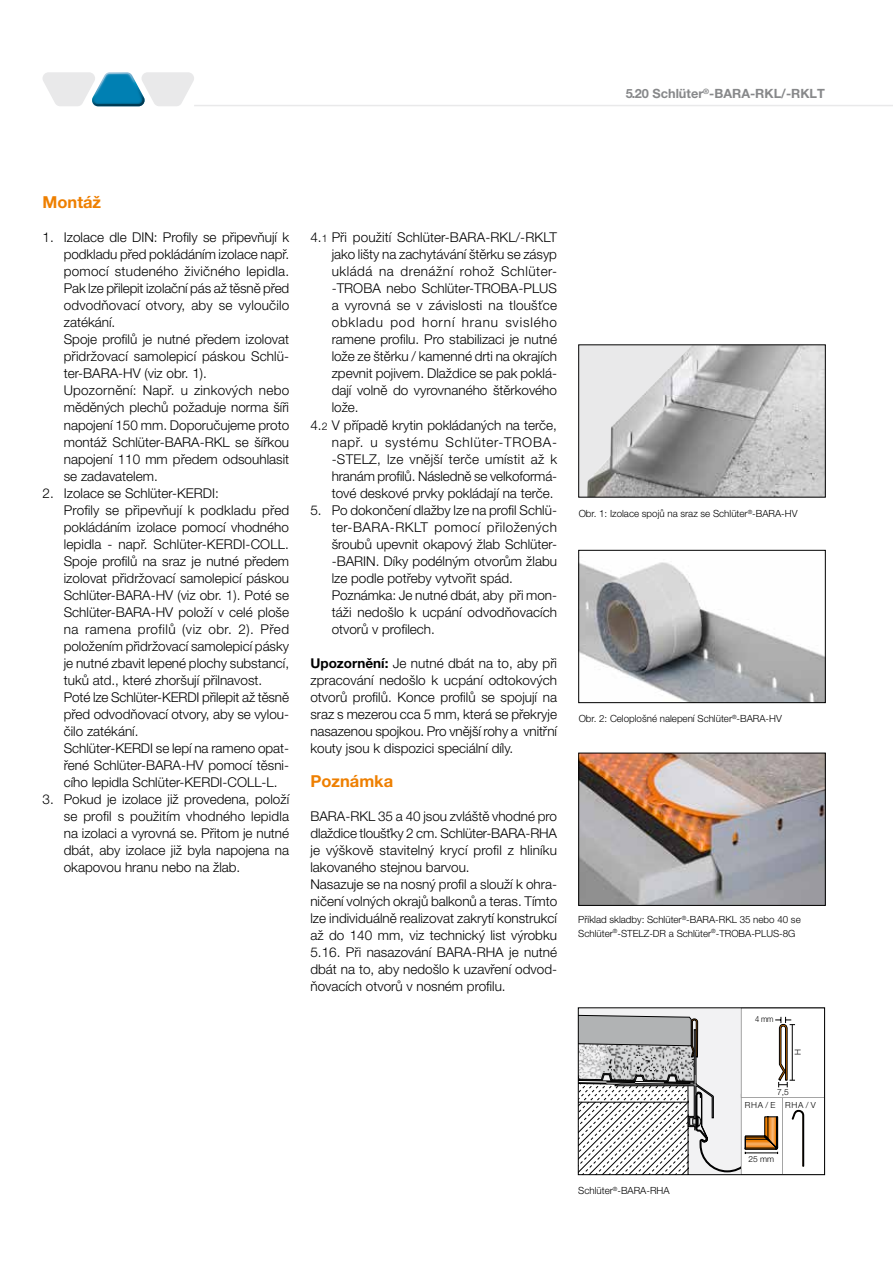
<style>
.page{position:relative;width:893px;height:1263px;background:#fff}
.page>*{position:absolute;margin:0;border:0;box-sizing:border-box;transform-origin:0 0}
.Überschrift{font:700 16.5px "Helvetica Neue LT Pro";color:#ee7f00}
.Einzug{font:300 13.5px/17px "Helvetica Neue LT Pro";color:#000;text-align:justify}
.Fließtext{font:300 13.5px/17px "Helvetica Neue LT Pro";color:#000;text-align:justify}
.t1{font:700 12.75px "Helvetica Neue LT Pro";color:#87888a}
.Zeichnungs-Texte{font:300 9.9px/13.2px "Helvetica Neue LT Pro";color:#000}
.t2{font:300 8.4px "Helvetica Neue LTW1 G";letter-spacing:.1em;color:#000}
.t3{font:300 8.4px "Helvetica Neue LTW1 G";letter-spacing:.1em;color:#000;scale:.9 1}
.s1{font-size:10.5px}
.s2{font-weight:700}
</style>
<div class="page">
<hr style="left:194px;top:105px;width:699px;height:1px;background:#e9e9ea">
<svg style="left:43px;top:72px;width:151px;height:34px"></svg>
<div style="left:579px;top:345px;width:246px;height:152px;background:#e9e9ea"></div>
<img style="left:587px;top:346px;width:237px;height:149px">
<div style="left:578px;top:344px;width:248px;height:153px;border:1px solid #000"></div>
<img style="left:580px;top:562px;width:244px;height:139px">
<div style="left:578px;top:550px;width:248px;height:153px;border:1px solid #000"></div>
<img style="left:580px;top:755px;width:244px;height:149px">
<div style="left:578px;top:753px;width:248px;height:153px;border:1px solid #000"></div>
<svg style="left:580px;top:1009px;width:243px;height:164px"></svg>
<div style="left:578px;top:1007px;width:247px;height:168px;border:1px solid #000"></div>
<p class="t1" style="left:626px;top:86px;width:201px">5.20 Schlüter<sup>®</sup>-BARA-RKL/-RKLT</p>
<p class="Überschrift" style="left:43px;top:192px;width:60px">Montáž</p>
<p class="Einzug" style="left:64px;top:229px;width:227px;text-indent:-21px">1. Izolace dle DIN: Profily se připevňují k podkladu před pokládáním izolace např. pomocí studeného živičného lepidla.<br>Pak lze přilepit izolační pás až těsně před odvodňovací otvory, aby se vyloučilo zatékání.</p>
<p class="Einzug" style="left:64px;top:331px;width:227px">Spoje profilů je nutné předem izolovat přidržovací samolepicí páskou Schlü&shy;ter-BARA-HV (viz obr. 1).</p>
<p class="Einzug" style="left:64px;top:382px;width:227px">Upozornění: Např. u zinkových nebo měděných plechů požaduje norma šíři napojení 150 mm. Doporučujeme proto montáž Schlüter-BARA-RKL se šířkou napojení 110 mm předem odsouhlasit se zadavatelem.</p>
<p class="Einzug" style="left:43px;top:484px;width:178px">2. Izolace se Schlüter-KERDI:</p>
<p class="Einzug" style="left:64px;top:501px;width:227px">Profily se připevňují k podkladu před pokládáním izolace pomocí vhodného lepidla - např. Schlüter-KERDI-COLL.<br>Spoje profilů na sraz je nutné předem izolovat přidržovací samolepicí páskou Schlüter-BARA-HV (viz obr. 1). Poté se Schlüter-BARA-HV položí v celé ploše na ramena profilů (viz obr. 2). Před položením přidržovací samolepicí pásky je nutné zbavit lepené plochy substancí, tuků atd., které zhoršují přilnavost.</p>
<p class="Einzug" style="left:64px;top:688px;width:227px">Poté lze Schlüter-KERDI přilepit až těsně před odvodňovací otvory, aby se vylou&shy;čilo zatékání.</p>
<p class="Einzug" style="left:64px;top:739px;width:227px">Schlüter-KERDI se lepí na rameno opat&shy;řené Schlüter-BARA-HV pomocí těsni&shy;cího lepidla Schlüter-KERDI-COLL-L.</p>
<p class="Einzug" style="left:64px;top:790px;width:227px;text-indent:-21px">3. Pokud je izolace již provedena, položí se profil s použitím vhodného lepidla na izolaci a vyrovná se. Přitom je nutné dbát, aby izolace již byla napojena na okapovou hranu nebo na žlab.</p>
<p class="Einzug" style="left:332px;top:229px;width:227px;text-indent:-21px">4.<span class="s1">1</span> Při použití Schlüter-BARA-RKL/-RKLT jako lišty na zachytávání štěrku se zásyp ukládá na drenážní rohož Schlüter--TROBA nebo Schlüter-TROBA-PLUS a vyrovná se v závislosti na tloušťce obkladu pod horní hranu svislého ramene profilu. Pro stabilizaci je nutné lože ze štěrku / kamenné drti na okrajích zpevnit pojivem. Dlaždice se pak poklá&shy;dají volně do vyrovnaného štěrkového lože.</p>
<p class="Einzug" style="left:332px;top:416px;width:227px;text-indent:-21px">4.<span class="s1">2</span> V případě krytin pokládaných na terče, např. u systému Schlüter-TROBA--STELZ, lze vnější terče umístit až k hranám profilů. Následně se velkoformá&shy;tové deskové prvky pokládají na terče.</p>
<p class="Einzug" style="left:332px;top:501px;width:227px;text-indent:-21px">5. Po dokončení dlažby lze na profil Schlü&shy;ter-BARA-RKLT pomocí přiložených šroubů upevnit okapový žlab Schlüter--BARIN. Díky podélným otvorům žlabu lze podle potřeby vytvořit spád.</p>
<p class="Einzug" style="left:332px;top:586px;width:227px">Poznámka: Je nutné dbát, aby při mon&shy;táži nedošlo k ucpání odvodňovacích otvorů v profilech.</p>
<p class="Fließtext" style="left:310px;top:654px;width:248px"><span class="s2">Upozornění:</span> Je nutné dbát na to, aby při zpracování nedošlo k ucpání odtokových otvorů profilů. Konce profilů se spojují na sraz s mezerou cca 5 mm, která se překryje nasazenou spojkou. Pro vnější rohy a vnitřní kouty jsou k dispozici speciální díly.</p>
<p class="Überschrift" style="left:310px;top:771px;width:84px">Poznámka</p>
<p class="Fließtext" style="left:310px;top:807px;width:248px">BARA-RKL 35 a 40 jsou zvláště vhodné pro dlaždice tloušťky 2 cm. Schlüter-BARA-RHA je výškově stavitelný krycí profil z hliníku lakovaného stejnou barvou.</p>
<p class="Fließtext" style="left:310px;top:875px;width:248px">Nasazuje se na nosný profil a slouží k ohra&shy;ničení volných okrajů balkonů a teras. Tímto lze individuálně realizovat zakrytí konstrukcí až do 140 mm, viz technický list výrobku 5.16. Při nasazování BARA-RHA je nutné dbát na to, aby nedošlo k uzavření odvod&shy;ňovacích otvorů v nosném profilu.</p>
<p class="Zeichnungs-Texte" style="left:579px;top:507px;width:220px">Obr. 1: Izolace spojů na sraz se Schlüter<sup>®</sup>-BARA-HV</p>
<p class="Zeichnungs-Texte" style="left:579px;top:712px;width:205px">Obr. 2: Celoplošné nalepení Schlüter<sup>®</sup>-BARA-HV</p>
<p class="Zeichnungs-Texte" style="left:578px;top:913px;width:224px">Příklad skladby: Schlüter<sup>®</sup>-BARA-RKL 35 nebo 40 se<br>Schlüter<sup>®</sup>-STELZ-DR a Schlüter<sup>®</sup>-TROBA-PLUS-8G</p>
<p class="t3" style="left:755px;top:1014px;width:22px">4 mm</p>
<p class="t2" style="left:793px;top:1055px;width:7px;rotate:-90deg">H</p>
<p class="t2" style="left:777px;top:1087px;width:13px">7,5</p>
<p class="t2" style="left:745px;top:1100px;width:73px">RHA/E RHA/V</p>
<p class="Zeichnungs-Texte" style="left:578px;top:1184px;width:93px">Schlüter<sup>®</sup>-BARA-RHA</p>
<p class="t2" style="left:749px;top:1154px;width:27px">25 mm</p>
</div>
